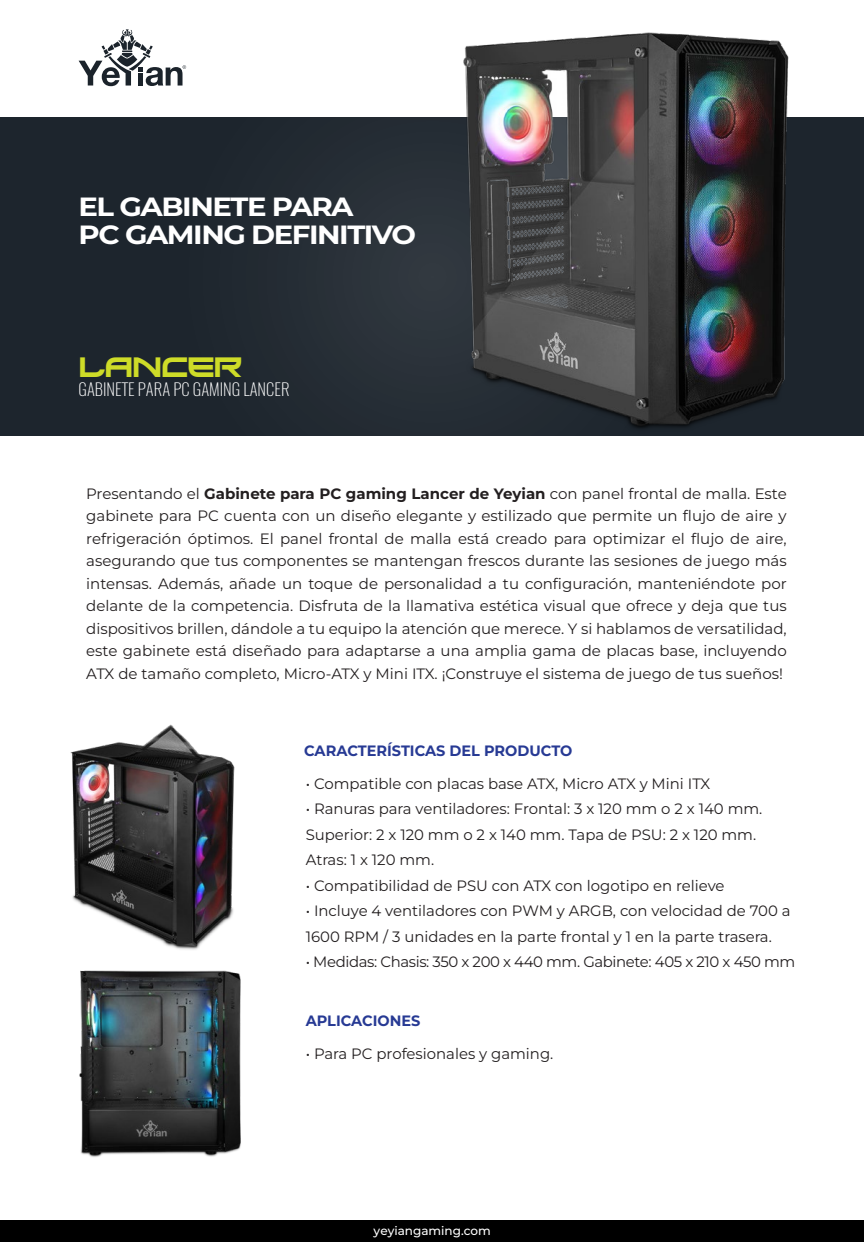
<style>
.page{position:relative;width:864px;height:1242px;background:#fff}
.page>*{position:absolute;margin:0;border:0;box-sizing:border-box;transform-origin:0 0}
.t1{font:27.9px "Xirod";letter-spacing:-.04em;color:#cedc28}
.t2{font:700 26.4px/28.2px "Montserrat";letter-spacing:-.05em;color:#fff;scale:1.11 1}
.t3{font:200 16.8px "Oswald";color:#fff}
.t4{font:15px/22.5px "Montserrat";color:#231f20}
.t5{font:15px "Montserrat";letter-spacing:-.025em;color:#231f20}
.t6{font:700 15px "Montserrat";color:#273a94}
.t7{font:500 12px "Montserrat";color:#fff}
.s1{font-weight:700}
</style>
<div class="page">
<div style="left:0;top:1221px;width:864px;height:21px;background:#000"></div>
<div style="left:0;top:117px;width:864px;height:319px;background:#1d252d"></div>
<svg style="left:79px;top:29px;width:107px;height:57px"></svg>
<img style="left:384px;top:32px;width:405px;height:397px">
<img style="left:79px;top:977px;width:162px;height:180px">
<img style="left:70px;top:724px;width:171px;height:253px">
<h2 class="t2" style="left:79px;top:192px;width:306px">EL GABINETE PARA<br>PC GAMING DEFINITIVO</h2>
<h1 class="t1" style="left:79px;top:351px;width:166px">LANCER</h1>
<p class="t3" style="left:79px;top:378px;width:212px">GABINETE PARA PC GAMING LANCER</p>
<p class="t4" style="left:86px;top:482px;width:702px;text-align:justify">Presentando el <span class="s1">Gabinete para PC gaming Lancer de Yeyian</span> con panel frontal de malla. Este gabinete para PC cuenta con un diseño elegante y estilizado que permite un flujo de aire y refrigeración óptimos. El panel frontal de malla está creado para optimizar el flujo de aire, asegurando que tus componentes se mantengan frescos durante las sesiones de juego más intensas. Además, añade un toque de personalidad a tu configuración, manteniéndote por delante de la competencia. Disfruta de la llamativa estética visual que ofrece y deja que tus dispositivos brillen, dándole a tu equipo la atención que merece. Y si hablamos de versatilidad, este gabinete está diseñado para adaptarse a una amplia gama de placas base, incluyendo ATX de tamaño completo, Micro-ATX y Mini ITX. ¡Construye el sistema de juego de tus sueños!</p>
<p class="t6" style="left:304px;top:740px;width:270px">CARACTERÍSTICAS DEL PRODUCTO</p>
<p class="t4" style="left:306px;top:772px;width:406px">• Compatible con placas base ATX, Micro ATX y Mini ITX</p>
<p class="t4" style="left:306px;top:796px;width:458px;line-height:25.5px">• Ranuras para ventiladores: Frontal: 3 x 120 mm o 2 x 140 mm.<br>Superior: 2 x 120 mm o 2 x 140 mm. Tapa de PSU: 2 x 120 mm.<br>Atras: 1 x 120 mm.</p>
<p class="t4" style="left:306px;top:874px;width:420px">• Compatibilidad de PSU con ATX con logotipo en relieve</p>
<p class="t4" style="left:306px;top:898px;width:486px;line-height:25.5px">• Incluye 4 ventiladores con PWM y ARGB, con velocidad de 700 a<br>1600 RPM / 3 unidades en la parte frontal y 1 en la parte trasera.</p>
<p class="t5" style="left:306px;top:952px;width:491px">• Medidas: Chasis: 350 x 200 x 440 mm. Gabinete: 405 x 210 x 450 mm</p>
<p class="t6" style="left:306px;top:1010px;width:116px">APLICACIONES</p>
<p class="t4" style="left:306px;top:1042px;width:249px">• Para PC profesionales y gaming.</p>
<p class="t7" style="left:374px;top:1223px;width:119px">yeyiangaming.com</p>
</div>
